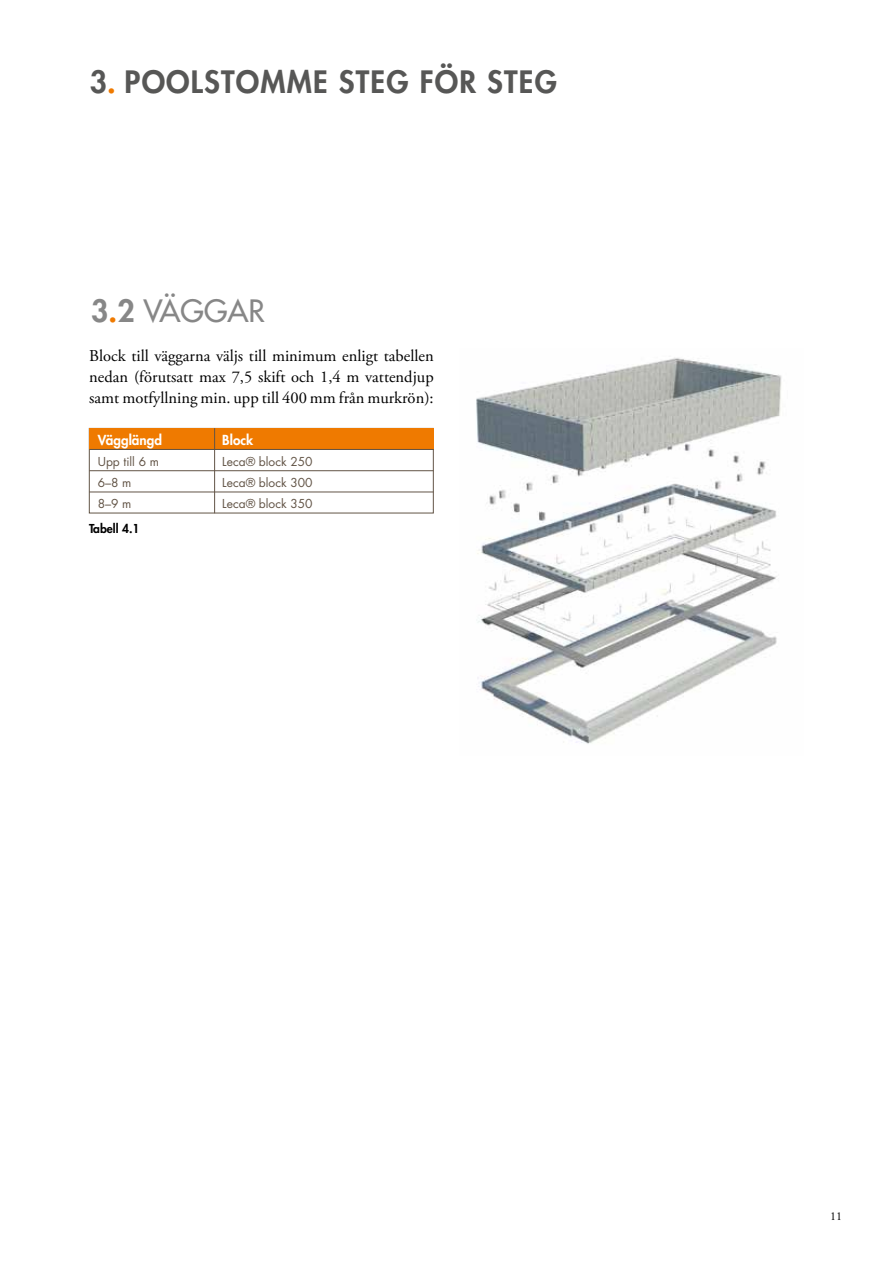
<style>
.page{position:relative;width:893px;height:1263px;background:#fff}
.page>*{position:absolute;margin:0;border:0;box-sizing:border-box;transform-origin:0 0}
.t1{font:800 30px "Futura Std";letter-spacing:.04em;color:#575756}
.t2{font:500 30px "Futura Std";color:#878787}
.t3{font:16.5px/21px "Adobe Garamond Pro";color:#000;text-align:justify}
.t4{font:800 13.5px "Futura Std";color:#fff}
.t5{font:12px "Futura Std";color:#625446}
.t6{font:800 12px "Futura Std";color:#000}
.t7{font:12px "Adobe Garamond Pro";color:#000}
.s1{color:#ef7a00}
.s2{font-weight:800}
.s3{font-weight:800;color:#ef7a00}
</style>
<div class="page">
<img style="left:476px;top:357px;width:306px;height:387px">
<div style="left:89px;top:428px;width:345px;height:21px;background:#ef7a00"></div>
<hr style="left:89px;top:449px;width:345px;height:1px;background:#625446">
<hr style="left:89px;top:470px;width:344px;height:1px;background:#625446">
<hr style="left:89px;top:492px;width:344px;height:1px;background:#625446">
<hr style="left:214px;top:428px;width:1px;height:85px;background:#625446">
<h1 class="t1" style="left:90px;top:63px;width:469px">3<span class="s1">.</span> POOLSTOMME STEG FÖR STEG</h1>
<h1 class="t2" style="left:91px;top:293px;width:175px"><span class="s2">3</span><span class="s3">.</span><span class="s2">2</span> VÄGGAR</h1>
<p class="t3" style="left:89px;top:345px;width:346px">Block till väggarna väljs till minimum enligt tabellen nedan (förutsatt max 7,5 skift och 1,4 m vattendjup samt motfyllning min. upp till 400 mm från murkrön):</p>
<p class="t4" style="left:98px;top:431px;width:66px">Vägglängd</p>
<p class="t4" style="left:222px;top:431px;width:32px">Block</p>
<p class="t5" style="left:98px;top:454px;width:63px">Upp till 6 m</p>
<p class="t5" style="left:222px;top:454px;width:92px">Leca® block 250</p>
<p class="t5" style="left:98px;top:475px;width:35px">6–8 m</p>
<p class="t5" style="left:222px;top:475px;width:92px">Leca® block 300</p>
<p class="t5" style="left:98px;top:496px;width:35px">8–9 m</p>
<p class="t5" style="left:222px;top:496px;width:92px">Leca® block 350</p>
<p class="t6" style="left:89px;top:521px;width:52px">Tabell 4.1</p>
<p class="t7" style="left:830px;top:1208px;width:13px">11</p>
</div>
